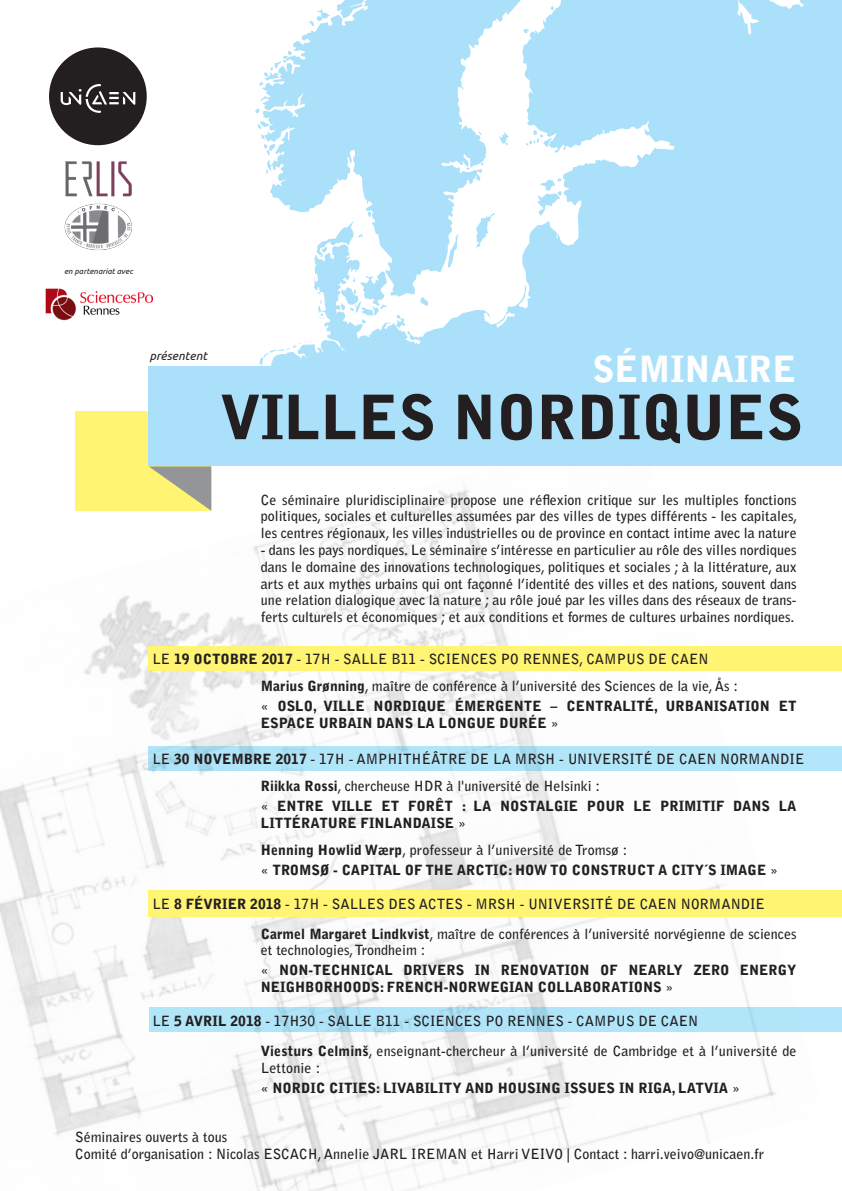
<style>
.page{position:relative;width:842px;height:1191px;background:#fff}
.page>*{position:absolute;margin:0;border:0;box-sizing:border-box;transform-origin:0 0}
.t1{font:900 60.7px "Bell Gothic Std";color:#231f20}
.t2{font:900 36px "Bell Gothic Std";color:#fff}
.t3{font:700 14px/16.8px "Bell Gothic Std";color:#231f20;text-align:justify}
.t4{font:900 14px/16.8px "Bell Gothic Std";color:#231f20}
.t5{font:italic 12px "Ubuntu";color:#231f20}
.t6{font:italic 8px "Ubuntu";color:#231f20}
.s1{font-weight:900}
.s2{font-weight:700}
</style>
<div class="page">
<img style="left:0;top:466px;width:826px;height:725px">
<svg style="left:149px;top:1007px;width:693px;height:24px;background:#aee2f6"></svg>
<div style="left:149px;top:746px;width:693px;height:24px;background:linear-gradient(to right,#abe0f3,#b3e7fa)"></div>
<div style="left:149px;top:890px;width:693px;height:27px;background:#fff573"></div>
<div style="left:149px;top:646px;width:693px;height:24px;background:#fff573"></div>
<div style="left:75px;top:411px;width:136px;height:100px;background:#fff573"></div>
<svg style="left:255px;top:0;width:587px;height:366px;fill:#aae0f9"></svg>
<div style="left:149px;top:366px;width:693px;height:100px;background:#aae0f9"></div>
<svg style="left:149px;top:466px;width:62px;height:45px"></svg>
<img style="left:66px;top:162px;width:65px;height:34px">
<img style="left:45px;top:288px;width:107px;height:33px">
<img style="left:64px;top:203px;width:68px;height:48px">
<div style="left:49px;top:47px;width:98px;height:98px;background:#231f20;border-radius:50%"></div>
<svg style="left:61px;top:84px;width:74px;height:29px"></svg>
<p class="t6" style="left:64px;top:266px;width:70px">en partenariat avec</p>
<p class="t5" style="left:150px;top:348px;width:59px">présentent</p>
<p class="t2" style="left:592px;top:348px;width:206px">SÉMINAIRE</p>
<p class="t1" style="left:220px;top:382px;width:584px">VILLES NORDIQUES</p>
<p class="t3" style="left:261px;top:491px;width:538px">Ce séminaire pluridisciplinaire propose une réflexion critique sur les multiples fonctions politiques, sociales et culturelles assumées par des villes de types différents - les capitales, les centres régionaux, les villes industrielles ou de province en contact intime avec la nature</p>
<p class="t3" style="left:261px;top:541px;width:537px">- dans les pays nordiques. Le séminaire s’intéresse en particulier au rôle des villes nordiques dans le domaine des innovations technologiques, politiques et sociales ; à la littérature, aux arts et aux mythes urbains qui ont façonné l’identité des villes et des nations, souvent dans une relation dialogique avec la nature ; au rôle joué par les villes dans des réseaux de trans&shy;ferts culturels et économiques ; et aux conditions et formes de cultures urbaines nordiques.</p>
<p class="t3" style="left:152px;top:650px;width:558px">LE <span class="s1">19 OCTOBRE 2017</span> - 17H - SALLE B11 - SCIENCES PO RENNES, CAMPUS DE CAEN</p>
<p class="t3" style="left:261px;top:677px;width:479px"><span class="s1">Marius Grønning</span>, maître de conférence à l’université des Sciences de la vie, Ås :</p>
<p class="t4" style="left:261px;top:697px;width:537px"><span class="s2">«</span> OSLO, VILLE NORDIQUE ÉMERGENTE – CENTRALITÉ, URBANISATION ET<br>ESPACE URBAIN DANS LA LONGUE DURÉE <span class="s2">»</span></p>
<p class="t3" style="left:152px;top:750px;width:653px">LE <span class="s1">30 NOVEMBRE 2017</span> - 17H - AMPHITHÉÂTRE DE LA MRSH - UNIVERSITÉ DE CAEN NORMANDIE</p>
<p class="t3" style="left:261px;top:778px;width:341px"><span class="s1">Riikka Rossi</span>, chercheuse HDR à l'université de Helsinki :</p>
<p class="t4" style="left:261px;top:798px;width:537px"><span class="s2">«</span> ENTRE VILLE ET FORÊT : LA NOSTALGIE POUR LE PRIMITIF DANS LA<br>LITTÉRATURE FINLANDAISE <span class="s2">»</span></p>
<p class="t3" style="left:261px;top:841px;width:368px"><span class="s1">Henning Howlid Wærp</span>, professeur à l’université de Tromsø :</p>
<p class="t4" style="left:261px;top:861px;width:519px"><span class="s2">«</span> TROMSØ - CAPITAL OF THE ARCTIC: HOW TO CONSTRUCT A CITY´S IMAGE <span class="s2">»</span></p>
<p class="t3" style="left:152px;top:896px;width:614px">LE <span class="s1">8 FÉVRIER 2018</span> - 17H - SALLES DES ACTES - MRSH - UNIVERSITÉ DE CAEN NORMANDIE</p>
<p class="t3" style="left:261px;top:925px;width:537px"><span class="s1">Carmel Margaret Lindkvist</span>, maître de conférences à l’université norvégienne de sciences et technologies, Trondheim :</p>
<p class="t4" style="left:261px;top:962px;width:537px"><span class="s2">«</span> NON-TECHNICAL DRIVERS IN RENOVATION OF NEARLY ZERO ENERGY<br>NEIGHBORHOODS: FRENCH-NORWEGIAN COLLABORATIONS <span class="s2">»</span></p>
<p class="t3" style="left:152px;top:1013px;width:547px">LE <span class="s1">5 AVRIL 2018</span> - 17H30 - SALLE B11 - SCIENCES PO RENNES - CAMPUS DE CAEN</p>
<p class="t3" style="left:261px;top:1042px;width:537px"><span class="s1">Viesturs Celminš</span>, enseignant-chercheur à l’université de Cambridge et à l’université de<br>Lettonie :</p>
<p class="t4" style="left:261px;top:1079px;width:480px"><span class="s2">«</span> NORDIC CITIES: LIVABILITY AND HOUSING ISSUES IN RIGA, LATVIA <span class="s2">»</span></p>
<p class="t3" style="left:75px;top:1128px;width:153px">Séminaires ouverts à tous</p>
<p class="t3" style="left:75px;top:1145px;width:691px">Comité d’organisation : Nicolas ESCACH, Annelie JARL IREMAN et Harri VEIVO | Contact : harri.veivo@unicaen.fr</p>
</div>
